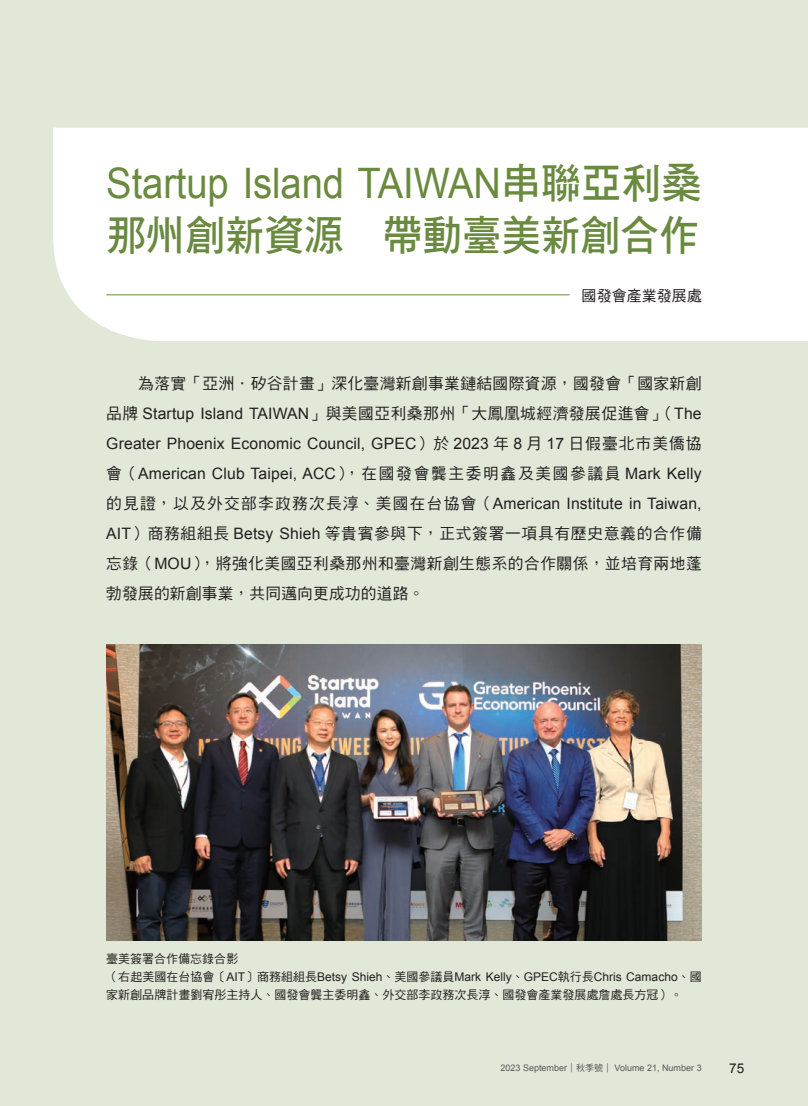
<style>
.page{position:relative;width:808px;height:1106px;background:#e1e8d8}
.page>*{position:absolute;margin:0;border:0;box-sizing:border-box;transform-origin:0 0}
.t1{font:42px "Arial";letter-spacing:-.005em;color:#698a3f;scale:.91 1}
.t2{font:42px "DF Hei Std W7";letter-spacing:-.01em;color:#698a3f;scale:.95 1}
.t3{font:15.75px/30px "DF Hei Std W5";letter-spacing:.03em;color:#231f20;text-align:right}
.t4{font:15.75px/30px "Arial";letter-spacing:.01em;color:#231f20;text-align:justify}
.t5{font:15px "DF Hei Std W5";color:#231f20}
.t6{font:13.5px "Arial";color:#231f20}
.t7{font:12px "Arial";color:#231f20}
.t8{font:12px "DF Hei Std W5";color:#231f20}
.t9{font:9px "Arial";color:#57585a}
.s1{font-family:"DF Hei Std W7"}
.s2{font-family:"Arial"}
.s3{font-family:"DF Hei Std W5"}
</style>
<div class="page">
<div style="left:53px;top:128px;width:755px;height:213px;background:#fff"></div>
<hr style="left:106px;top:294px;width:464px;height:1px;background:#698a3f">
<img style="left:106px;top:644px;width:596px;height:296px">
<h1 class="t1" style="left:106px;top:155px;width:656px">Startup Island TAIWAN<span class="s1">串聯亞利桑</span></h1>
<h1 class="t2" style="left:106px;top:212px;width:626px">那州創新資源 帶動臺美新創合作</h1>
<p class="t5" style="left:582px;top:287px;width:121px">國發會產業發展處</p>
<p class="t3" style="left:106px;top:368px;width:597px">為落實「亞洲．矽谷計畫」深化臺灣新創事業鏈結國際資源，國發會「國家新創<br>品牌 <span class="s2">Startup Island TAIWAN</span>」與美國亞利桑那州「大鳳凰城經濟發展促進會」（<span class="s2">The</span></p>
<p class="t4" style="left:106px;top:429px;width:597px">Greater Phoenix Economic Council, GPEC<span class="s3">）於</span> 2023 <span class="s3">年</span> 8 <span class="s3">月</span> 17 <span class="s3">日假臺北市美僑協會（</span>American Club Taipei, ACC<span class="s3">），在國發會龔主委明鑫及美國參議員</span> Mark Kelly<span class="s3">的見證，以及外交部李政務次長淳、美國在台協會（</span>American Institute in Taiwan,</p>
<p class="t3" style="left:106px;top:518px;width:597px;text-align:justify"><span class="s2">AIT</span>）商務組組長 <span class="s2">Betsy Shieh</span> 等貴賓參與下，正式簽署一項具有歷史意義的合作備忘錄（<span class="s2">MOU</span>），將強化美國亞利桑那州和臺灣新創生態系的合作關係，並培育兩地蓬勃發展的新創事業，共同邁向更成功的道路。</p>
<p class="t8" style="left:106px;top:952px;width:133px">臺美簽署合作備忘錄合影</p>
<p class="t7" style="left:106px;top:969px;width:597px"><span class="s3">（右起美國在台協會〔</span>AIT<span class="s3">〕商務組組長</span>Betsy Shieh<span class="s3">、美國參議員</span>Mark Kelly<span class="s3">、</span>GPEC<span class="s3">執行長</span>Chris Camacho<span class="s3">、國</span></p>
<p class="t8" style="left:106px;top:988px;width:577px">家新創品牌計畫劉宥彤主持人、國發會龔主委明鑫、外交部李政務次長淳、國發會產業發展處詹處長方冠）。</p>
<p class="t9" style="left:500px;top:1062px;width:203px">2023 September<span class="s3">｜秋季號｜</span> Volume 21, Number 3</p>
<p class="t6" style="left:729px;top:1059px;width:17px">75</p>
</div>
